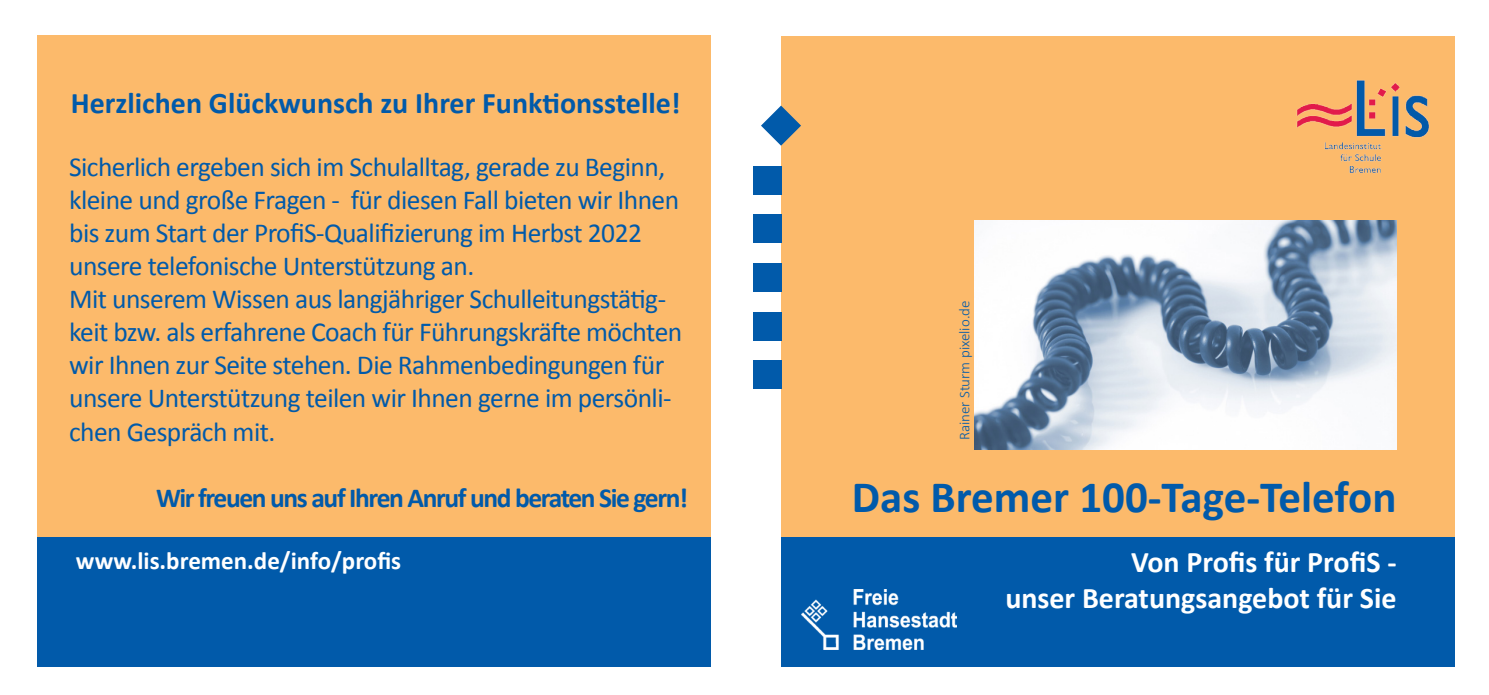
<style>
.page{position:relative;width:1489px;height:695px;background:#fff}
.page>*{position:absolute;margin:0;border:0;box-sizing:border-box;transform-origin:0 0}
.t1{font:700 45px "Calibri";color:#015aaa}
.t2{font:700 30px "Calibri";color:#fff}
.t3{font:700 30px "Calibri";color:#015aaa}
.t4{font:27.5px/33px "Calibri";letter-spacing:-.02em;color:#015aaa}
.t5{font:700 27.5px "Calibri";letter-spacing:-.05em;color:#015aaa}
.t6{font:700 25px "Calibri";color:#fff}
.t7{font:300 15px "Calibri";color:#015aaa}
</style>
<div class="page">
<div style="left:781px;top:36px;width:673px;height:501px;background:#fcba6b"></div>
<div style="left:753px;top:312px;width:28px;height:28px;background:#015aaa"></div>
<div style="left:781px;top:537px;width:673px;height:130px;background:#015aaa"></div>
<div style="left:37px;top:36px;width:673px;height:501px;background:#fcba6b"></div>
<div style="left:37px;top:537px;width:673px;height:130px;background:#015aaa"></div>
<div style="left:753px;top:263px;width:28px;height:28px;background:#015aaa"></div>
<svg style="left:761px;top:106px;width:40px;height:40px"></svg>
<div style="left:753px;top:166px;width:28px;height:28px;background:#015aaa"></div>
<div style="left:753px;top:215px;width:28px;height:28px;background:#015aaa"></div>
<div style="left:753px;top:360px;width:28px;height:29px;background:#015aaa"></div>
<img style="left:1296px;top:80px;width:133px;height:93px">
<img style="left:801px;top:589px;width:154px;height:60px">
<img style="left:974px;top:221px;width:422px;height:228px">
<p class="t3" style="left:71px;top:83px;width:611px">Herzlichen Glückwunsch zu Ihrer Funktionsstelle!</p>
<p class="t4" style="left:69px;top:151px;width:614px">Sicherlich ergeben sich im Schulalltag, gerade zu Beginn, kleine und große Fragen - für diesen Fall bieten wir Ihnen bis zum Start der ProfiS-Qualifizierung im Herbst 2022 unsere telefonische Unterstützung an.<br>Mit unserem Wissen aus langjähriger Schulleitungstätig&shy;keit bzw. als erfahrene Coach für Führungskräfte möchten wir Ihnen zur Seite stehen. Die Rahmenbedingungen für unsere Unterstützung teilen wir Ihnen gerne im persönli&shy;chen Gespräch mit.</p>
<p class="t5" style="left:156px;top:479px;width:533px">Wir freuen uns auf Ihren Anruf und beraten Sie gern!</p>
<p class="t6" style="left:76px;top:544px;width:327px">www.lis.bremen.de/info/profis</p>
<p class="t7" style="left:955px;top:440px;width:141px;rotate:-90deg">Rainer Sturm pixelio.de</p>
<p class="t1" style="left:851px;top:468px;width:546px">Das Bremer 100-Tage-Telefon</p>
<p class="t2" style="left:1130px;top:543px;width:267px">Von Profis für ProfiS -</p>
<p class="t2" style="left:1005px;top:579px;width:392px">unser Beratungsangebot für Sie</p>
</div>
